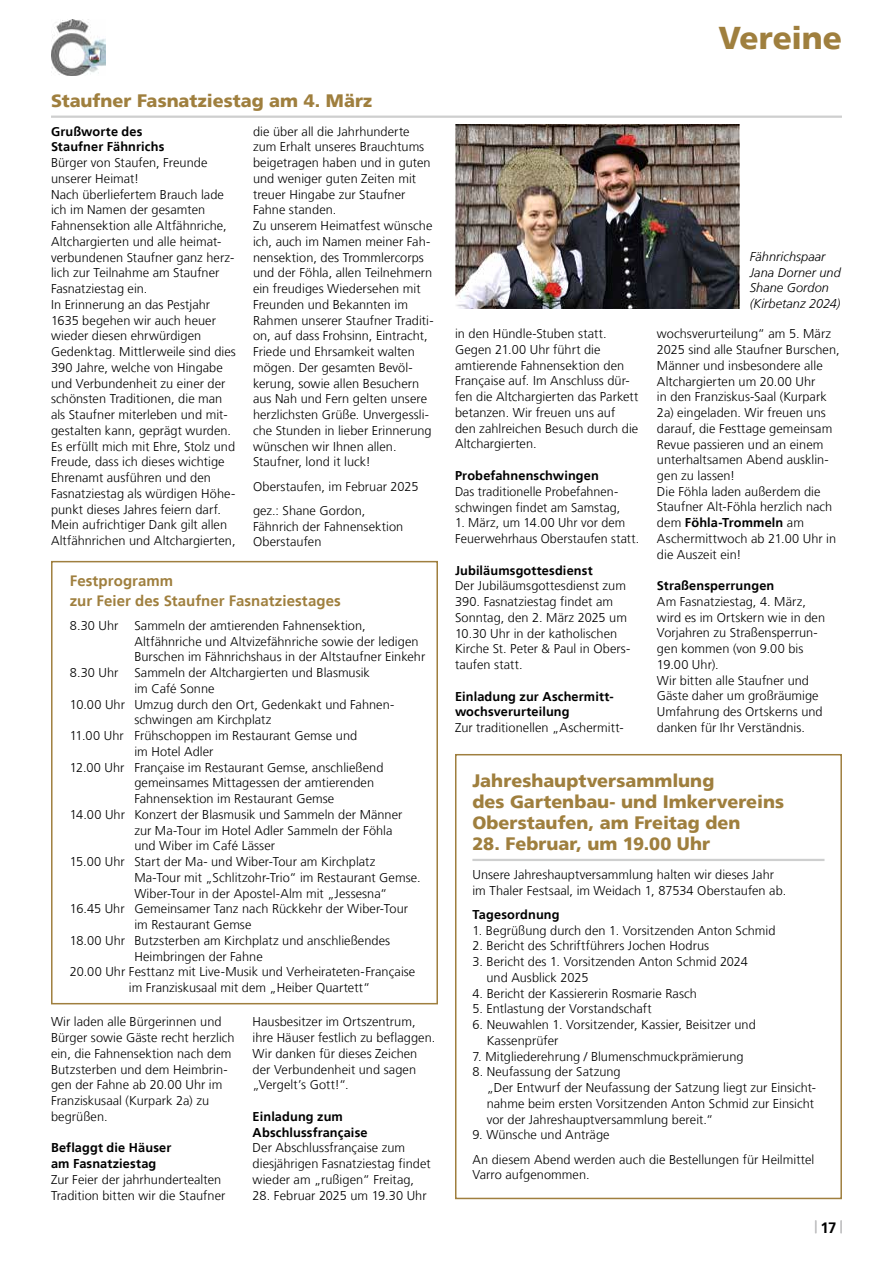
<style>
.page{position:relative;width:893px;height:1263px;background:#fff}
.page>*{position:absolute;margin:0;border:0;box-sizing:border-box;transform-origin:0 0}
.t1{font:900 31.5px "Frutiger LT";letter-spacing:-.005em;color:#9f7f3e}
.t2{font:900 18px/21px "Frutiger LT";color:#9f7f3e}
.t3{font:700 15px/19.5px "Frutiger LT";letter-spacing:.005em;color:#9f7f3e}
.t4{font:700 15px "Frutiger LT";color:#000}
.t5{font:300 12.75px/15.8px "Frutiger LT";letter-spacing:.005em;color:#000}
.t6{font:700 12.75px/15.8px "Frutiger LT";letter-spacing:.01em;color:#000}
.t7{font:italic 300 12.75px/15.8px "Frutiger LT";letter-spacing:.005em;color:#000}
.s1{font-weight:700}
</style>
<div class="page">
<svg style="left:815px;top:1220px;width:1px;height:13px"></svg>
<svg style="left:840px;top:1220px;width:2px;height:13px"></svg>
<img style="left:51px;top:20px;width:54px;height:55px">
<hr style="left:51px;top:116px;width:791px;height:2px;background:#cecfcf">
<img style="left:455px;top:124px;width:284px;height:184px">
<div style="left:51px;top:561px;width:387px;height:443px;border:2px solid #9f7f3e"></div>
<hr style="left:472px;top:859px;width:352px;height:2px;background:#cecfcf">
<div style="left:455px;top:754px;width:387px;height:445px;border:2px solid #9f7f3e"></div>
<h2 class="t2" style="left:51px;top:90px;width:323px">Staufner Fasnatziestag am 4. März</h2>
<p class="t6" style="left:51px;top:123px;width:115px">Grußworte des<br>Staufner Fähnrichs</p>
<p class="t5" style="left:51px;top:155px;width:186px">Bürger von Staufen, Freunde unserer Heimat!<br>Nach überliefertem Brauch lade ich im Namen der gesamten<br>Fahnensektion alle Altfähnriche,<br>Altchargierten und alle heimat&shy;verbundenen Staufner ganz herz&shy;lich zur Teilnahme am Staufner<br>Fasnatziestag ein.<br>In Erinnerung an das Pestjahr<br>1635 begehen wir auch heuer wieder diesen ehrwürdigen<br>Gedenktag. Mittlerweile sind dies<br>390 Jahre, welche von Hingabe und Verbundenheit zu einer der schönsten Traditionen, die man als Staufner miterleben und mit&shy;gestalten kann, geprägt wurden.<br>Es erfüllt mich mit Ehre, Stolz und<br>Freude, dass ich dieses wichtige<br>Ehrenamt ausführen und den<br>Fasnatziestag als würdigen Höhe&shy;punkt dieses Jahres feiern darf.<br>Mein aufrichtiger Dank gilt allen<br>Altfähnrichen und Altchargierten,</p>
<p class="t3" style="left:70px;top:571px;width:273px">Festprogramm<br>zur Feier des Staufner Fasnatziestages</p>
<p class="t5" style="left:70px;top:618px;width:297px">8.30 Uhr Sammeln der amtierenden Fahnensektion,</p>
<p class="t5" style="left:134px;top:634px;width:286px">Altfähnriche und Altvizefähnriche sowie der ledigen</p>
<p class="t5" style="left:134px;top:649px;width:292px">Burschen im Fähnrichshaus in der Altstaufner Einkehr</p>
<p class="t5" style="left:70px;top:665px;width:302px">8.30 Uhr Sammeln der Altchargierten und Blasmusik</p>
<p class="t5" style="left:134px;top:681px;width:82px">im Café Sonne</p>
<p class="t5" style="left:70px;top:697px;width:326px">10.00 Uhr Umzug durch den Ort, Gedenkakt und Fahnen-</p>
<p class="t5" style="left:134px;top:712px;width:139px">schwingen am Kirchplatz</p>
<p class="t5" style="left:70px;top:728px;width:289px">11.00 Uhr Frühschoppen im Restaurant Gemse und</p>
<p class="t5" style="left:134px;top:744px;width:81px">im Hotel Adler</p>
<p class="t5" style="left:70px;top:759px;width:315px">12.00 Uhr Française im Restaurant Gemse, anschließend</p>
<p class="t5" style="left:134px;top:775px;width:241px">gemeinsames Mittagessen der amtierenden</p>
<p class="t5" style="left:134px;top:791px;width:201px">Fahnensektion im Restaurant Gemse</p>
<p class="t5" style="left:70px;top:807px;width:334px">14.00 Uhr Konzert der Blasmusik und Sammeln der Männer</p>
<p class="t5" style="left:134px;top:822px;width:260px">zur Ma-Tour im Hotel Adler Sammeln der Föhla</p>
<p class="t5" style="left:134px;top:838px;width:142px">und Wiber im Café Lässer</p>
<p class="t5" style="left:70px;top:854px;width:307px">15.00 Uhr Start der Ma- und Wiber-Tour am Kirchplatz</p>
<p class="t5" style="left:134px;top:870px;width:288px">Ma-Tour mit „Schlitzohr-Trio“ im Restaurant Gemse.</p>
<p class="t5" style="left:134px;top:885px;width:254px">Wiber-Tour in der Apostel-Alm mit „Jessesna“</p>
<p class="t5" style="left:70px;top:901px;width:340px">16.45 Uhr Gemeinsamer Tanz nach Rückkehr der Wiber-Tour</p>
<p class="t5" style="left:134px;top:917px;width:119px">im Restaurant Gemse</p>
<p class="t5" style="left:70px;top:933px;width:322px">18.00 Uhr Butzsterben am Kirchplatz und anschließendes</p>
<p class="t5" style="left:134px;top:948px;width:130px">Heimbringen der Fahne</p>
<p class="t5" style="left:70px;top:964px;width:347px">20.00 Uhr Festtanz mit Live-Musik und Verheirateten-Française</p>
<p class="t5" style="left:129px;top:980px;width:243px">im Franziskusaal mit dem „Heiber Quartett“</p>
<p class="t5" style="left:253px;top:124px;width:182px">die über all die Jahrhunderte zum Erhalt unseres Brauchtums beigetragen haben und in guten und weniger guten Zeiten mit treuer Hingabe zur Staufner<br>Fahne standen.<br>Zu unserem Heimatfest wünsche ich, auch im Namen meiner Fah&shy;nensektion, des Trommlercorps und der Föhla, allen Teilnehmern ein freudiges Wiedersehen mit<br>Freunden und Bekannten im<br>Rahmen unserer Staufner Traditi&shy;on, auf dass Frohsinn, Eintracht,<br>Friede und Ehrsamkeit walten mögen. Der gesamten Bevöl&shy;kerung, sowie allen Besuchern aus Nah und Fern gelten unsere herzlichsten Grüße. Unvergessli&shy;che Stunden in lieber Erinnerung wünschen wir Ihnen allen.<br>Staufner, lond it luck!</p>
<p class="t5" style="left:253px;top:474px;width:167px;line-height:24.3px">Oberstaufen, im Februar 2025 gez.: Shane Gordon,</p>
<p class="t5" style="left:253px;top:518px;width:152px">Fähnrich der Fahnensektion<br>Oberstaufen</p>
<p class="t5" style="left:51px;top:1014px;width:185px">Wir laden alle Bürgerinnen und<br>Bürger sowie Gäste recht herzlich ein, die Fahnensektion nach dem<br>Butzsterben und dem Heimbrin&shy;gen der Fahne ab 20.00 Uhr im<br>Franziskusaal (Kurpark 2a) zu begrüßen.</p>
<p class="t6" style="left:51px;top:1140px;width:122px">Beflaggt die Häuser am Fasnatziestag</p>
<p class="t5" style="left:51px;top:1172px;width:176px">Zur Feier der jahrhundertealten<br>Tradition bitten wir die Staufner</p>
<p class="t5" style="left:253px;top:1014px;width:184px">Hausbesitzer im Ortszentrum, ihre Häuser festlich zu beflaggen.<br>Wir danken für dieses Zeichen der Verbundenheit und sagen „Vergelt’s Gott!“.</p>
<p class="t6" style="left:253px;top:1108px;width:116px">Einladung zum<br>Abschlussfrançaise</p>
<p class="t5" style="left:253px;top:1140px;width:180px">Der Abschlussfrançaise zum diesjährigen Fasnatziestag findet wieder am „rußigen“ Freitag,</p>
<p class="t5" style="left:253px;top:1187px;width:175px">28. Februar 2025 um 19.30 Uhr</p>
<h1 class="t1" style="left:718px;top:19px;width:125px">Vereine</h1>
<p class="t5" style="left:455px;top:326px;width:185px">in den Hündle-Stuben statt.<br>Gegen 21.00 Uhr führt die amtierende Fahnensektion den<br>Française auf. Im Anschluss dür&shy;fen die Altchargierten das Parkett betanzen. Wir freuen uns auf den zahlreichen Besuch durch die<br>Altchargierten.</p>
<p class="t6" style="left:455px;top:468px;width:145px">Probefahnenschwingen</p>
<p class="t5" style="left:455px;top:484px;width:167px">Das traditionelle Probefahnen&shy;schwingen findet am Samstag,</p>
<p class="t5" style="left:455px;top:515px;width:186px">1. März, um 14.00 Uhr vor dem<br>Feuerwehrhaus Oberstaufen statt.</p>
<p class="t6" style="left:455px;top:562px;width:139px">Jubiläumsgottesdienst</p>
<p class="t5" style="left:455px;top:578px;width:177px">Der Jubiläumsgottesdienst zum<br>390. Fasnatziestag findet am<br>Sonntag, den 2. März 2025 um<br>10.30 Uhr in der katholischen<br>Kirche St. Peter &amp; Paul in Obers&shy;taufen statt.</p>
<p class="t6" style="left:455px;top:688px;width:160px">Einladung zur Aschermitt&shy;wochsverurteilung</p>
<p class="t5" style="left:455px;top:720px;width:170px">Zur traditionellen „Aschermitt-</p>
<p class="t7" style="left:750px;top:249px;width:92px">Fähnrichspaar<br>Jana Dorner und<br>Shane Gordon (Kirbetanz 2024)</p>
<p class="t5" style="left:657px;top:326px;width:184px">wochsverurteilung“ am 5. März<br>2025 sind alle Staufner Burschen,<br>Männer und insbesondere alle<br>Altchargierten um 20.00 Uhr<br>in den Franziskus-Saal (Kurpark<br>2a) eingeladen. Wir freuen uns darauf, die Festtage gemeinsam<br>Revue passieren und an einem unterhaltsamen Abend ausklin&shy;gen zu lassen!<br>Die Föhla laden außerdem die<br>Staufner Alt-Föhla herzlich nach dem <span class="s1">Föhla-Trommeln</span> am<br>Aschermittwoch ab 21.00 Uhr in die Auszeit ein!</p>
<p class="t6" style="left:657px;top:578px;width:119px">Straßensperrungen</p>
<p class="t5" style="left:657px;top:594px;width:170px">Am Fasnatziestag, 4. März, wird es im Ortskern wie in den<br>Vorjahren zu Straßensperrun&shy;gen kommen (von 9.00 bis<br>19.00 Uhr).<br>Wir bitten alle Staufner und<br>Gäste daher um großräumige<br>Umfahrung des Ortskerns und danken für Ihr Verständnis.</p>
<h2 class="t2" style="left:472px;top:770px;width:313px">Jahreshauptversammlung<br>des Gartenbau- und Imkervereins<br>Oberstaufen, am Freitag den</h2>
<h2 class="t2" style="left:472px;top:833px;width:239px">28. Februar, um 19.00 Uhr</h2>
<p class="t5" style="left:472px;top:867px;width:315px">Unsere Jahreshauptversammlung halten wir dieses Jahr im Thaler Festsaal, im Weidach 1, 87534 Oberstaufen ab.</p>
<p class="t6" style="left:472px;top:906px;width:89px">Tagesordnung</p>
<p class="t5" style="left:472px;top:922px;width:305px">1. Begrüßung durch den 1. Vorsitzenden Anton Schmid</p>
<p class="t5" style="left:472px;top:938px;width:238px">2. Bericht des Schriftführers Jochen Hodrus</p>
<p class="t5" style="left:486px;top:954px;width:263px;text-indent:-14px">3. Bericht des 1. Vorsitzenden Anton Schmid 2024 und Ausblick 2025</p>
<p class="t5" style="left:472px;top:985px;width:226px">4. Bericht der Kassiererin Rosmarie Rasch</p>
<p class="t5" style="left:472px;top:1001px;width:181px">5. Entlastung der Vorstandschaft</p>
<p class="t5" style="left:487px;top:1017px;width:271px;text-indent:-14px">6. Neuwahlen 1. Vorsitzender, Kassier, Beisitzer und<br>Kassenprüfer</p>
<p class="t5" style="left:472px;top:1048px;width:273px">7. Mitgliederehrung / Blumenschmuckprämierung</p>
<p class="t5" style="left:487px;top:1064px;width:331px;text-indent:-14px">8. Neufassung der Satzung<br>„Der Entwurf der Neufassung der Satzung liegt zur Einsicht&shy;nahme beim ersten Vorsitzenden Anton Schmid zur Einsicht vor der Jahreshauptversammlung bereit.“</p>
<p class="t5" style="left:472px;top:1123px;width:343px;line-height:24.3px">9. Wünsche und Anträge<br>An diesem Abend werden auch die Bestellungen für Heilmittel</p>
<p class="t5" style="left:472px;top:1167px;width:119px">Varro aufgenommen.</p>
<p class="t4" style="left:820px;top:1218px;width:18px">17</p>
</div>
